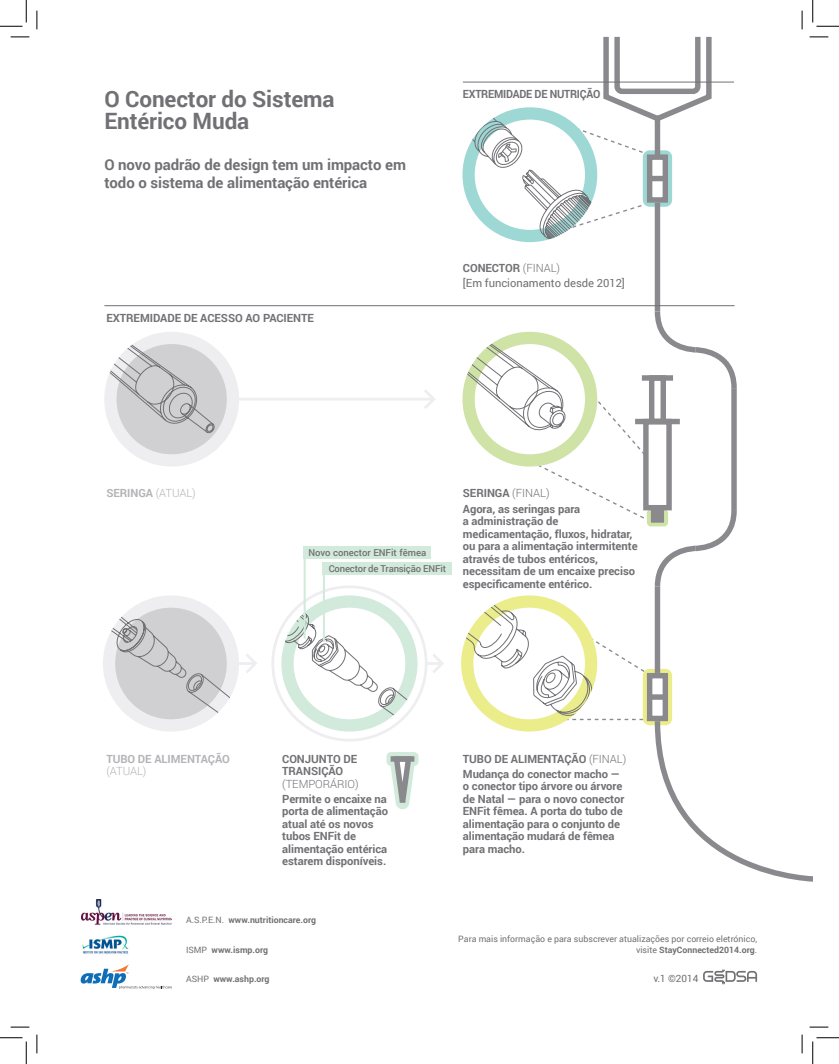
<style>
.page{position:relative;width:839px;height:1064px;background:#fff}
.page>*{position:absolute;margin:0;border:0;box-sizing:border-box;transform-origin:0 0}
.t1{font:700 22.5px/22.5px "Roboto";letter-spacing:-.005em;color:#717074}
.t2{font:700 15px/17.5px "Roboto";letter-spacing:-.005em;color:#717074}
.t3{font:700 11.25px/12.5px "Roboto";letter-spacing:-.005em;color:#717074}
.t4{font:11.25px/15.2px "Roboto";letter-spacing:-.005em;color:#717074}
.t5{font:700 11.25px "Roboto";letter-spacing:-.005em;color:#b4b3b7}
.t6{font:700 11.25px "Roboto";letter-spacing:-.005em;color:#717074;scale:.95 1}
.t7{font:300 11.25px "Roboto";letter-spacing:-.005em;color:#717074}
.t8{font:300 11.25px "Roboto";letter-spacing:-.01em;color:#b4b3b7}
.t9{font:10px "Roboto";color:#717074}
.t10{font:500 9.5px/16.6px "Roboto";letter-spacing:-.02em;color:#717074}
.t11{font:8.75px/10.5px "Roboto";color:#717074;text-align:right}
.t12{font:700 8.75px "Roboto";color:#717074}
.s1{font-weight:700}
.s2{font-weight:300}
.s3{font-weight:400}
</style>
<div class="page">
<hr style="left:230px;top:398px;width:203px;height:2px;background:#eeeef0">
<hr style="left:426px;top:662px;width:15px;height:3px;background:#eeeef0">
<svg style="left:110px;top:338px;width:123px;height:122px;background:#d7d7da"></svg>
<div style="left:104px;top:332px;width:135px;height:134px;border:12px solid #eeeef0;border-radius:50%"></div>
<svg style="left:386px;top:752px;width:33px;height:57px"></svg>
<div style="left:391px;top:756px;width:23px;height:6px;background:#8a8a8e"></div>
<div style="left:655px;top:203px;width:5px;height:108px;background:#8a8a8e"></div>
<svg style="left:424px;top:390px;width:11px;height:19px"></svg>
<svg style="left:433px;top:654px;width:11px;height:19px"></svg>
<div style="left:271px;top:585px;width:156px;height:156px;border:3px solid #eeeef0;border-radius:50%"></div>
<hr style="left:463px;top:82px;width:271px;height:1px;background:#717074">
<hr style="left:104px;top:305px;width:630px;height:1px;background:#717074">
<svg style="left:469px;top:36px;width:245px;height:207px"></svg>
<svg style="left:103px;top:596px;width:154px;height:135px"></svg>
<svg style="left:281px;top:595px;width:136px;height:136px"></svg>
<svg style="left:104px;top:332px;width:111px;height:101px;background:#d3d3d6"></svg>
<svg style="left:461px;top:306px;width:352px;height:576px"></svg>
<div style="left:304px;top:546px;width:127px;height:12px;background:#d2eadb"></div>
<div style="left:323px;top:562px;width:129px;height:13px;background:#d2eadb"></div>
<hr style="left:304px;top:547px;width:2px;height:90px;background:#d2eadb">
<hr style="left:323px;top:563px;width:2px;height:78px;background:#d2eadb">
<div style="left:655px;top:116px;width:5px;height:41px;background:#8a8a8e"></div>
<svg style="left:703px;top:969px;width:54px;height:15px"></svg>
<img style="left:82px;top:899px;width:90px;height:25px">
<img style="left:82px;top:935px;width:47px;height:19px">
<svg style="left:81px;top:964px;width:91px;height:25px"></svg>
<svg style="left:11px;top:36px;width:18px;height:2px"></svg>
<svg style="left:809px;top:36px;width:19px;height:2px"></svg>
<svg style="left:11px;top:1026px;width:18px;height:2px"></svg>
<svg style="left:809px;top:1026px;width:19px;height:2px"></svg>
<svg style="left:36px;top:11px;width:2px;height:18px"></svg>
<svg style="left:36px;top:1034px;width:2px;height:19px"></svg>
<svg style="left:801px;top:11px;width:2px;height:18px"></svg>
<svg style="left:801px;top:1034px;width:2px;height:19px"></svg>
<svg style="left:0;top:0;width:27px;height:27px"></svg>
<svg style="left:0;top:1037px;width:27px;height:27px"></svg>
<svg style="left:812px;top:0;width:27px;height:27px"></svg>
<svg style="left:812px;top:1037px;width:27px;height:27px"></svg>
<h1 class="t1" style="left:104px;top:87px;width:232px">O Conector do Sistema<br>Entérico Muda</h1>
<h2 class="t2" style="left:104px;top:156px;width:303px">O novo padrão de design tem um impacto em todo o sistema de alimentação entérica</h2>
<p class="t3" style="left:106px;top:312px;width:209px">EXTREMIDADE DE ACESSO AO PACIENTE</p>
<p class="t6" style="left:463px;top:86px;width:146px">EXTREMIDADE DE NUTRIÇÃO</p>
<p class="t4" style="left:463px;top:260px;width:164px"><span class="s1">CONECTOR</span> <span class="s2">(FINAL)<br></span>[Em funcionamento desde 2012]</p>
<p class="t5" style="left:106px;top:485px;width:91px">SERINGA <span class="s2">(ATUAL)</span></p>
<p class="t10" style="left:329px;top:543px;width:119px;text-indent:-20px">Novo conector ENFit fêmea<br>Conector de Transição ENFit</p>
<p class="t3" style="left:463px;top:485px;width:119px;line-height:15.2px">SERINGA <span class="s2">(FINAL)<br></span>Agora, as seringas para</p>
<p class="t3" style="left:463px;top:514px;width:176px">a administração de medicamentação, fluxos, hidratar, ou para a alimentação intermitente através de tubos entéricos, necessitam de um encaixe preciso especificamente entérico.</p>
<p class="t5" style="left:106px;top:750px;width:125px">TUBO DE ALIMENTAÇÃO</p>
<p class="t8" style="left:106px;top:763px;width:42px">(ATUAL)</p>
<p class="t3" style="left:282px;top:752px;width:76px">CONJUNTO DE<br>TRANSIÇÃO</p>
<p class="t7" style="left:282px;top:776px;width:78px">(TEMPORÁRIO)</p>
<p class="t3" style="left:282px;top:792px;width:107px">Permite o encaixe na porta de alimentação atual até os novos tubos ENFit de alimentação entérica estarem disponíveis.</p>
<p class="t12" style="left:186px;top:914px;width:131px"><span class="s3">A.S.P.E.N.</span> www.nutritioncare.org</p>
<p class="t12" style="left:186px;top:943px;width:83px"><span class="s3">ISMP</span> www.ismp.org</p>
<p class="t12" style="left:186px;top:973px;width:85px"><span class="s3">ASHP</span> www.ashp.org</p>
<p class="t3" style="left:463px;top:750px;width:165px;line-height:15.2px">TUBO DE ALIMENTAÇÃO <span class="s2">(FINAL)<br></span>Mudança do conector macho —</p>
<p class="t3" style="left:463px;top:779px;width:163px">o conector tipo árvore ou árvore de Natal — para o novo conector<br>ENFit fêmea. A porta do tubo de alimentação para o conjunto de alimentação mudará de fêmea para macho.</p>
<p class="t11" style="left:458px;top:933px;width:300px">Para mais informação e para subscrever atualizações por correio eletrónico, visite <span class="s1">StayConnected2014.org</span>.</p>
<p class="t9" style="left:653px;top:971px;width:46px">v.1 ©2014</p>
</div>
